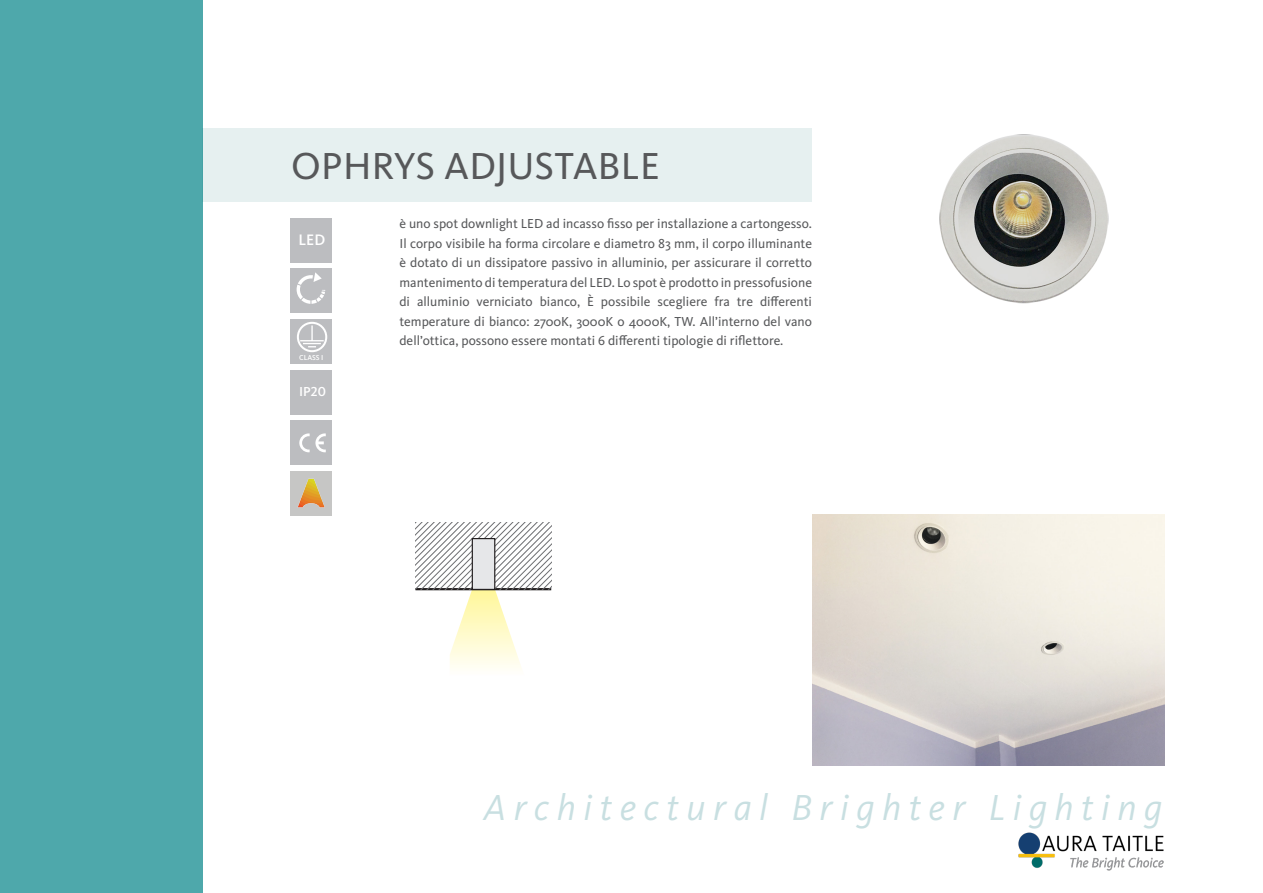
<style>
.page{position:relative;width:1263px;height:893px;background:#fff}
.page>*{position:absolute;margin:0;border:0;box-sizing:border-box;transform-origin:0 0}
.t1{font:39px "Kievit Pro";letter-spacing:.005em;color:#57585a}
.t2{font:italic 37.5px "Kievit Pro";letter-spacing:.2em;color:#c8dfe1}
.t3{font:500 15.75px "Kievit Pro";color:#fff}
.t4{font:13.5px/19.5px "Kievit Pro";color:#57585a;text-align:justify}
.t5{font:500 13.5px "Kievit Pro";color:#fff}
.t6{font:500 7.5px "Kievit Pro";color:#fff}
</style>
<div class="page">
<div style="left:0;top:0;width:203px;height:893px;background:#4ea8ab"></div>
<div style="left:203px;top:129px;width:609px;height:73px;background:#e6f0f0"></div>
<img style="left:1018px;top:832px;width:146px;height:39px">
<div style="left:290px;top:218px;width:42px;height:44px;background:#bcbdc0"></div>
<div style="left:290px;top:421px;width:42px;height:44px;background:#bcbdc0"></div>
<svg style="left:299px;top:433px;width:27px;height:19px"></svg>
<div style="left:290px;top:269px;width:42px;height:44px;background:#bcbdc0"></div>
<svg style="left:296px;top:272px;width:30px;height:32px"></svg>
<div style="left:290px;top:319px;width:42px;height:45px;background:#bcbdc0"></div>
<div style="left:297px;top:322px;width:30px;height:30px;border:2px solid #fff;border-radius:50%"></div>
<svg style="left:300px;top:325px;width:24px;height:22px"></svg>
<div style="left:290px;top:370px;width:42px;height:44px;background:#bcbdc0"></div>
<img style="left:812px;top:515px;width:353px;height:250px">
<div style="left:290px;top:471px;width:42px;height:45px;background:#c6c6c5"></div>
<img style="left:298px;top:478px;width:27px;height:30px">
<svg style="left:415px;top:522px;width:137px;height:146px"></svg>
<div style="left:472px;top:539px;width:23px;height:50px;background:#e6e7e9"></div>
<div style="left:472px;top:538px;width:23px;height:52px;border:1px solid #231f20"></div>
<img style="left:939px;top:134px;width:170px;height:170px">
<p class="t1" style="left:291px;top:143px;width:370px">OPHRYS ADJUSTABLE</p>
<p class="t4" style="left:399px;top:214px;width:414px">è uno spot downlight LED ad incasso fisso per installazione a cartongesso.<br>Il corpo visibile ha forma circolare e diametro 83 mm, il corpo illuminante è dotato di un dissipatore passivo in alluminio, per assicurare il corretto mantenimento di temperatura del LED. Lo spot è prodotto in pressofusione di alluminio verniciato bianco, È possibile scegliere fra tre differenti temperature di bianco: 2700K, 3000K o 4000K, TW. All’interno del vano dell’ottica, possono essere montati 6 differenti tipologie di riflettore.</p>
<p class="t3" style="left:298px;top:230px;width:28px">LED</p>
<p class="t6" style="left:299px;top:353px;width:26px">CLASS I</p>
<p class="t5" style="left:299px;top:383px;width:28px">IP20</p>
<h2 class="t2" style="left:484px;top:785px;width:680px">Architectural Brighter Lighting</h2>
</div>
